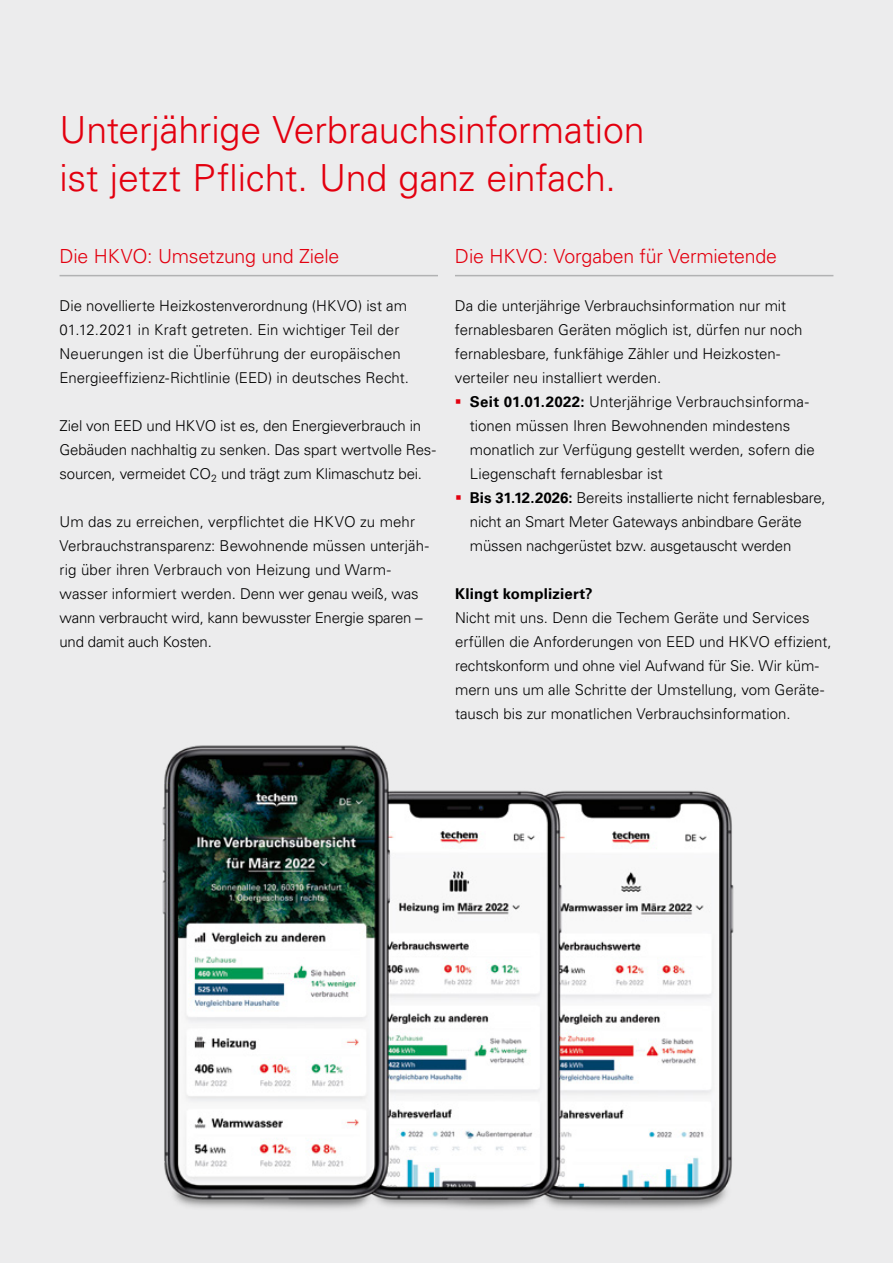
<style>
.page{position:relative;width:893px;height:1263px;background:#ececed}
.page>*{position:absolute;margin:0;border:0;box-sizing:border-box;transform-origin:0 0}
.t1{font:300 37.5px/48px "Univers LT Pro 45";letter-spacing:-.005em;color:#e3000f}
.t2{font:300 19.5px "Univers LT Pro 45";letter-spacing:-.01em;color:#e3000f}
.t3{font:300 15px/24px "Univers LT Pro 45";letter-spacing:-.005em;color:#000}
.t4{font:700 15px "Univers LT Pro 65";letter-spacing:.015em;color:#000}
.s1{color:#e3000f}
.s2{font-family:"Univers LT Pro 65";font-weight:700}
</style>
<div class="page">
<hr style="left:60px;top:275px;width:378px;height:1px;background:#b1b2b3">
<hr style="left:455px;top:275px;width:378px;height:1px;background:#b1b2b3">
<img style="left:162px;top:745px;width:572px;height:464px">
<h1 class="t1" style="left:60px;top:105px;width:587px">Unterjährige Verbrauchsinformation ist jetzt Pflicht. Und ganz einfach.</h1>
<h2 class="t2" style="left:60px;top:243px;width:281px">Die HKVO: Umsetzung und Ziele</h2>
<p class="t3" style="left:60px;top:293px;width:351px">Die novellierte Heizkostenverordnung (HKVO) ist am 01.12.2021 in Kraft getreten. Ein wichtiger Teil der Neuerungen ist die Überführung der europäischen Energieeffizienz-Richtlinie (EED) in deutsches Recht.</p>
<p class="t3" style="left:60px;top:413px;width:378px">Ziel von EED und HKVO ist es, den Energieverbrauch in<br>Gebäuden nachhaltig zu senken. Das spart wertvolle Res&shy;sourcen, vermeidet CO<sub>2</sub> und trägt zum Klimaschutz bei.</p>
<p class="t3" style="left:60px;top:509px;width:371px">Um das zu erreichen, verpflichtet die HKVO zu mehr Verbrauchstransparenz: Bewohnende müssen unterjäh&shy;rig über ihren Verbrauch von Heizung und Warm&shy;wasser informiert werden. Denn wer genau weiß, was wann verbraucht wird, kann bewusster Energie sparen – und damit auch Kosten.</p>
<h2 class="t2" style="left:455px;top:243px;width:323px">Die HKVO: Vorgaben für Vermietende</h2>
<p class="t3" style="left:455px;top:293px;width:349px">Da die unterjährige Verbrauchsinformation nur mit fernablesbaren Geräten möglich ist, dürfen nur noch fernablesbare, funkfähige Zähler und Heizkosten&shy;verteiler neu installiert werden.</p>
<p class="t3" style="left:470px;top:389px;width:346px;text-indent:-15px"><span class="s1">▪</span> <span class="s2">Seit 01.01.2022:</span> Unterjährige Verbrauchsinforma&shy;tionen müssen Ihren Bewohnenden mindestens monatlich zur Verfügung gestellt werden, sofern die Liegenschaft fernablesbar ist</p>
<p class="t3" style="left:470px;top:485px;width:357px;text-indent:-15px"><span class="s1">▪</span> <span class="s2">Bis 31.12.2026:</span> Bereits installierte nicht fernablesbare, nicht an Smart Meter Gateways anbindbare Geräte müssen nachgerüstet bzw. ausgetauscht werden</p>
<p class="t4" style="left:455px;top:583px;width:139px">Klingt kompliziert?</p>
<p class="t3" style="left:455px;top:605px;width:378px">Nicht mit uns. Denn die Techem Geräte und Services erfüllen die Anforderungen von EED und HKVO effizient, rechtskonform und ohne viel Aufwand für Sie. Wir küm&shy;mern uns um alle Schritte der Umstellung, vom Geräte&shy;tausch bis zur monatlichen Verbrauchsinformation.</p>
</div>
